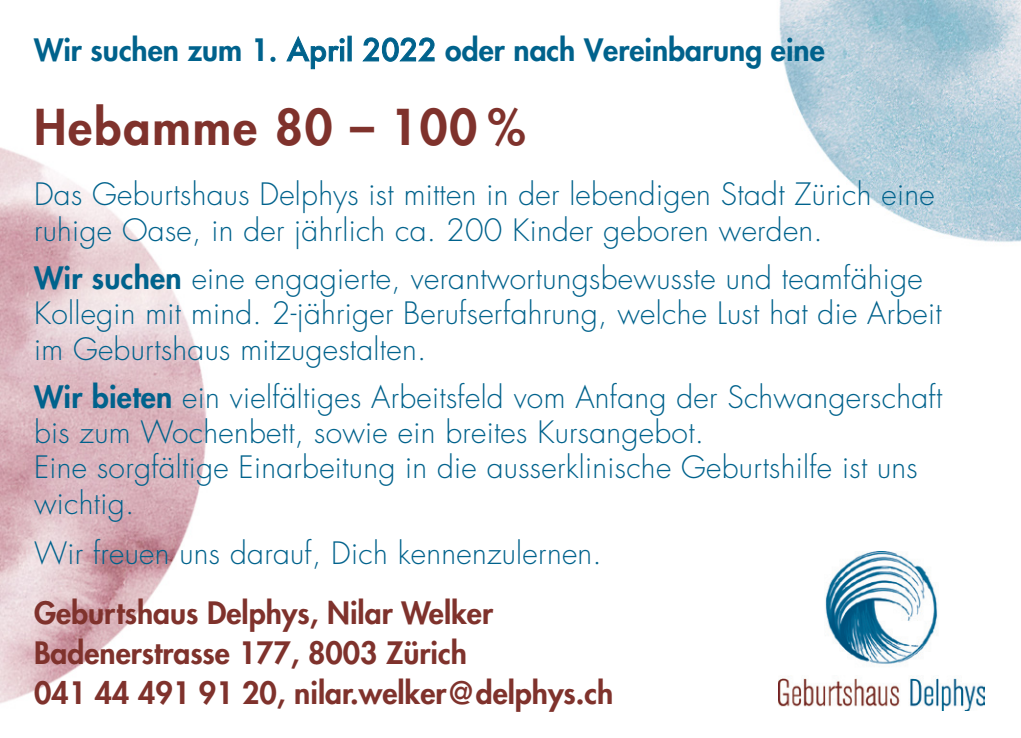
<style>
.page{position:relative;width:1021px;height:738px;background:#fff}
.page>*{position:absolute;margin:0;border:0;box-sizing:border-box;transform-origin:0 0}
.t1{font:800 48px "Futura";letter-spacing:.04em;color:#7f322c}
.t2{font:300 30px/35.6px "Futura";letter-spacing:.01em;color:#00628c}
.t3{font:800 30px "Futura";color:#7f322c}
.t4{font:800 30px "Futura";color:#00628c}
.s1{font-weight:500}
.s2{font-weight:800}
</style>
<div class="page">
<img style="left:0;top:0;width:1020px;height:711px">
<img style="left:778px;top:551px;width:206px;height:158px">
<p class="t4" style="left:34px;top:30px;width:792px">Wir suchen zum 1<span class="s1">. April 2022</span> oder nach Vereinbarung eine</p>
<p class="t1" style="left:34px;top:95px;width:492px">Hebamme 80 – 100 %</p>
<p class="t2" style="left:34px;top:176px;width:902px">Das Geburtshaus Delphys ist mitten in der lebendigen Stadt Zürich eine ruhige Oase, in der jährlich ca. 200 Kinder geboren werden.</p>
<p class="t2" style="left:34px;top:261px;width:909px"><span class="s2">Wir suchen</span> eine engagierte, verantwortungsbewusste und teamfähige<br>Kollegin mit mind. 2-jähriger Berufserfahrung, welche Lust hat die Arbeit im Geburtshaus mitzugestalten.</p>
<p class="t2" style="left:34px;top:379px;width:909px"><span class="s2">Wir bieten</span> ein vielfältiges Arbeitsfeld vom Anfang der Schwangerschaft bis zum Wochenbett, sowie ein breites Kursangebot.<br>Eine sorgfältige Einarbeitung in die ausserklinische Geburtshilfe ist uns wichtig.</p>
<p class="t2" style="left:34px;top:535px;width:569px">Wir freuen uns darauf, Dich kennenzulernen.</p>
<p class="t3" style="left:34px;top:592px;width:460px">Geburtshaus Delphys, Nilar Welker</p>
<p class="t3" style="left:34px;top:632px;width:434px">Badenerstrasse 177, 8003 Zürich</p>
<p class="t3" style="left:34px;top:672px;width:581px">041 44 491 91 20, nilar.welker@delphys.ch</p>
</div>
